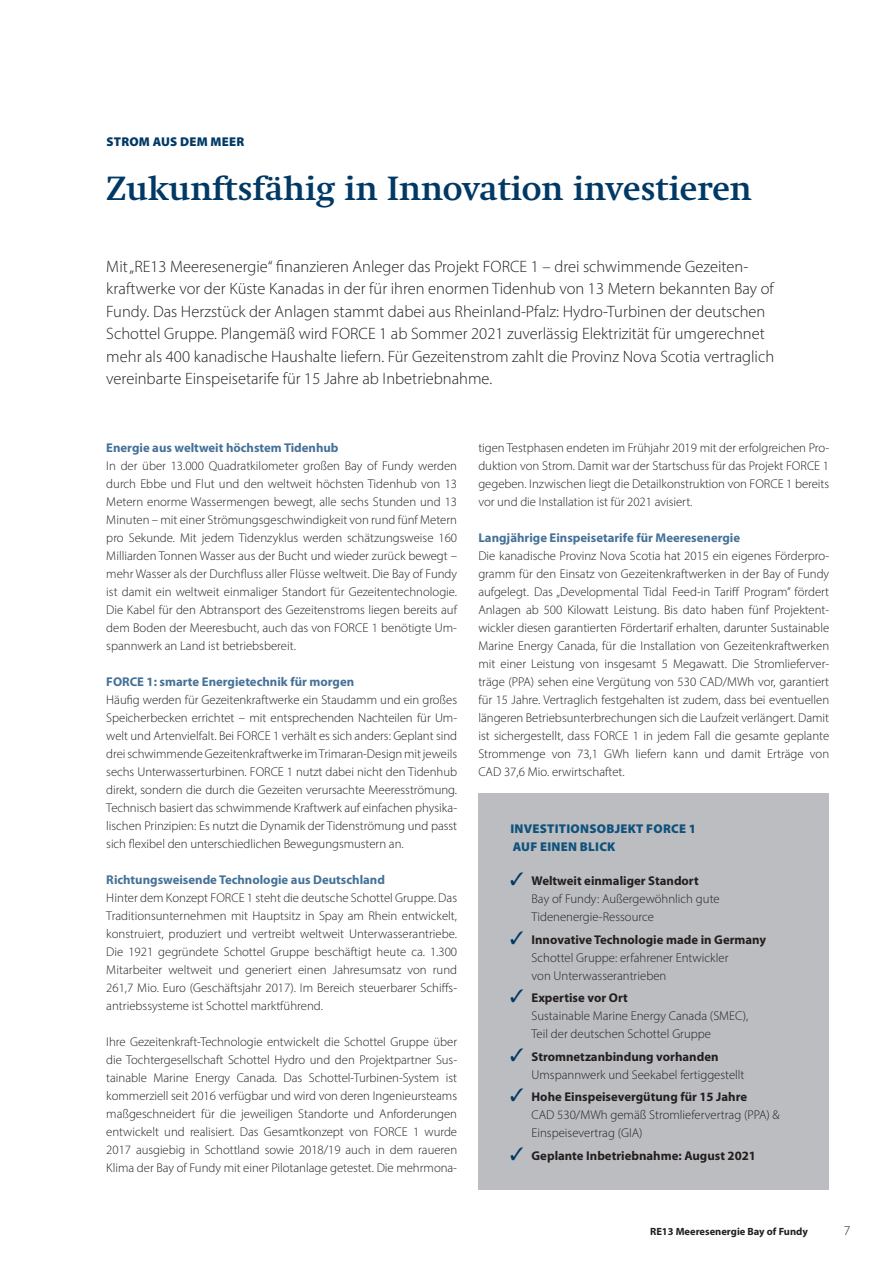
<style>
.page{position:relative;width:893px;height:1263px;background:#fff}
.page>*{position:absolute;margin:0;border:0;box-sizing:border-box;transform-origin:0 0}
.t1{font:700 33px "Swift";color:#003965}
.t2{font:300 16.5px/22.5px "Myriad Pro";color:#231f20}
.t3{font:300 13.5px "Myriad Pro";color:#231f20}
.t4{font:300 12.75px/18px "Myriad Pro";color:#231f20;text-align:justify}
.t5{font:700 12.75px "Myriad Pro";color:#457198}
.t6{font:900 12.75px/18px "Myriad Pro";letter-spacing:.02em;color:#0f527d}
.t7{font:700 12.75px "Myriad Pro";color:#231f20}
.t8{font:900 12.75px "Myriad Pro";letter-spacing:.02em;color:#003965}
.t9{font:700 10.5px "Myriad Pro";color:#231f20}
.s1{color:#003965}
.s2{font-weight:700}
</style>
<div class="page">
<div style="left:478px;top:794px;width:351px;height:396px;background:#bcbdc0"></div>
<p class="t8" style="left:106px;top:134px;width:139px">STROM AUS DEM MEER</p>
<h1 class="t1" style="left:106px;top:169px;width:647px">Zukunftsfähig in Innovation investieren</h1>
<p class="t2" style="left:106px;top:255px;width:669px">Mit „RE13 Meeresenergie“ finanzieren Anleger das Projekt FORCE 1 – drei schwimmende Gezeiten&shy;kraftwerke vor der Küste Kanadas in der für ihren enormen Tidenhub von 13 Metern bekannten Bay of Fundy. Das Herzstück der Anlagen stammt dabei aus Rheinland-Pfalz: Hydro-Turbinen der deutschen Schottel Gruppe. Plangemäß wird FORCE 1 ab Sommer 2021 zuverlässig Elektrizität für umgerechnet mehr als 400 kanadische Haushalte liefern. Für Gezeitenstrom zahlt die Provinz Nova Scotia vertraglich vereinbarte Einspeisetarife für 15 Jahre ab Inbetriebnahme.</p>
<p class="t5" style="left:106px;top:440px;width:234px">Energie aus weltweit höchstem Tidenhub</p>
<p class="t4" style="left:106px;top:456px;width:352px">In der über 13.000 Quadratkilometer großen Bay of Fundy werden durch Ebbe und Flut und den weltweit höchsten Tidenhub von 13<br>Metern enorme Wassermengen bewegt, alle sechs Stunden und 13<br>Minuten – mit einer Strömungsgeschwindigkeit von rund fünf Metern pro Sekunde. Mit jedem Tidenzyklus werden schätzungsweise 160<br>Milliarden Tonnen Wasser aus der Bucht und wieder zurück bewegt – mehr Wasser als der Durchfluss aller Flüsse weltweit. Die Bay of Fundy ist damit ein weltweit einmaliger Standort für Gezeitentechnologie.<br>Die Kabel für den Abtransport des Gezeitenstroms liegen bereits auf dem Boden der Meeresbucht, auch das von FORCE 1 benötigte Um&shy;spannwerk an Land ist betriebsbereit.</p>
<p class="t5" style="left:106px;top:674px;width:249px">FORCE 1: smarte Energietechnik für morgen</p>
<p class="t4" style="left:106px;top:690px;width:352px">Häufig werden für Gezeitenkraftwerke ein Staudamm und ein großes Speicherbecken errichtet – mit entsprechenden Nachteilen für Um&shy;welt und Artenvielfalt. Bei FORCE 1 verhält es sich anders: Geplant sind drei schwimmende Gezeitenkraftwerke im Trimaran-Design mit jeweils sechs Unterwasserturbinen. FORCE 1 nutzt dabei nicht den Tidenhub direkt, sondern die durch die Gezeiten verursachte Meeresströmung.<br>Technisch basiert das schwimmende Kraftwerk auf einfachen physika&shy;lischen Prinzipien: Es nutzt die Dynamik der Tidenströmung und passt sich flexibel den unterschiedlichen Bewegungsmustern an.</p>
<p class="t5" style="left:106px;top:872px;width:280px">Richtungsweisende Technologie aus Deutschland</p>
<p class="t4" style="left:106px;top:888px;width:352px">Hinter dem Konzept FORCE 1 steht die deutsche Schottel Gruppe. Das Traditionsunternehmen mit Hauptsitz in Spay am Rhein entwickelt, konstruiert, produziert und vertreibt weltweit Unterwasserantriebe.<br>Die 1921 gegründete Schottel Gruppe beschäftigt heute ca. 1.300<br>Mitarbeiter weltweit und generiert einen Jahresumsatz von rund 261,7 Mio. Euro (Geschäftsjahr 2017). Im Bereich steuerbarer Schiffs&shy;antriebssysteme ist Schottel marktführend.</p>
<p class="t4" style="left:106px;top:1032px;width:352px">Ihre Gezeitenkraft-Technologie entwickelt die Schottel Gruppe über die Tochtergesellschaft Schottel Hydro und den Projektpartner Sus&shy;tainable Marine Energy Canada. Das Schottel-Turbinen-System ist kommerziell seit 2016 verfügbar und wird von deren Ingenieursteams maßgeschneidert für die jeweiligen Standorte und Anforderungen entwickelt und realisiert. Das Gesamtkonzept von FORCE 1 wurde 2017 ausgiebig in Schottland sowie 2018/19 auch in dem raueren Klima der Bay of Fundy mit einer Pilotanlage getestet. Die mehrmona-</p>
<p class="t4" style="left:478px;top:438px;width:352px">tigen Testphasen endeten im Frühjahr 2019 mit der erfolgreichen Pro&shy;duktion von Strom. Damit war der Startschuss für das Projekt FORCE 1 gegeben. Inzwischen liegt die Detailkonstruktion von FORCE 1 bereits vor und die Installation ist für 2021 avisiert.</p>
<p class="t5" style="left:478px;top:530px;width:263px">Langjährige Einspeisetarife für Meeresenergie</p>
<p class="t4" style="left:478px;top:546px;width:352px">Die kanadische Provinz Nova Scotia hat 2015 ein eigenes Förderpro&shy;gramm für den Einsatz von Gezeitenkraftwerken in der Bay of Fundy aufgelegt. Das „Developmental Tidal Feed-in Tariff Program” fördert Anlagen ab 500 Kilowatt Leistung. Bis dato haben fünf Projektent&shy;wickler diesen garantierten Fördertarif erhalten, darunter Sustainable Marine Energy Canada, für die Installation von Gezeitenkraftwerken mit einer Leistung von insgesamt 5 Megawatt. Die Stromlieferver&shy;träge (PPA) sehen eine Vergütung von 530 CAD/MWh vor, garantiert für 15 Jahre. Vertraglich festgehalten ist zudem, dass bei eventuellen längeren Betriebsunterbrechungen sich die Laufzeit verlängert. Damit ist sichergestellt, dass FORCE 1 in jedem Fall die gesamte geplante Strommenge von 73,1 GWh liefern kann und damit Erträge von CAD 37,6 Mio. erwirtschaftet.</p>
<p class="t6" style="left:510px;top:820px;width:187px">INVESTITIONSOBJEKT FORCE 1<br>AUF EINEN BLICK</p>
<p class="t4" style="left:531px;top:872px;width:190px;text-align:left;text-indent:-21px"><span class="s1">✓</span> <span class="s2">Weltweit einmaliger Standort<br></span>Bay of Fundy: Außergewöhnlich gute<br>Tidenenergie-Ressource</p>
<p class="t4" style="left:531px;top:930px;width:236px;text-align:left;text-indent:-21px"><span class="s1">✓</span> <span class="s2">Innovative Technologie made in Germany<br></span>Schottel Gruppe: erfahrener Entwickler<br>von Unterwasserantrieben</p>
<p class="t4" style="left:531px;top:989px;width:218px;text-align:left;text-indent:-21px"><span class="s1">✓</span> <span class="s2">Expertise vor Ort<br></span>Sustainable Marine Energy Canada (SMEC),<br>Teil der deutschen Schottel Gruppe</p>
<p class="t4" style="left:531px;top:1047px;width:215px;text-indent:-21px"><span class="s1">✓</span> <span class="s2">Stromnetzanbindung vorhanden<br></span>Umspannwerk und Seekabel fertiggestellt</p>
<p class="t4" style="left:531px;top:1088px;width:250px;text-align:left;text-indent:-21px"><span class="s1">✓</span> <span class="s2">Hohe Einspeisevergütung für 15 Jahre<br></span>CAD 530/MWh gemäß Stromliefervertrag (PPA) &amp;<br>Einspeisevertrag (GIA)</p>
<p class="t7" style="left:510px;top:1148px;width:247px"><span class="s1">✓</span> Geplante Inbetriebnahme: August 2021</p>
<p class="t9" style="left:650px;top:1226px;width:159px">RE13 Meeresenergie Bay of Fundy</p>
<p class="t3" style="left:844px;top:1223px;width:8px">7</p>
</div>
